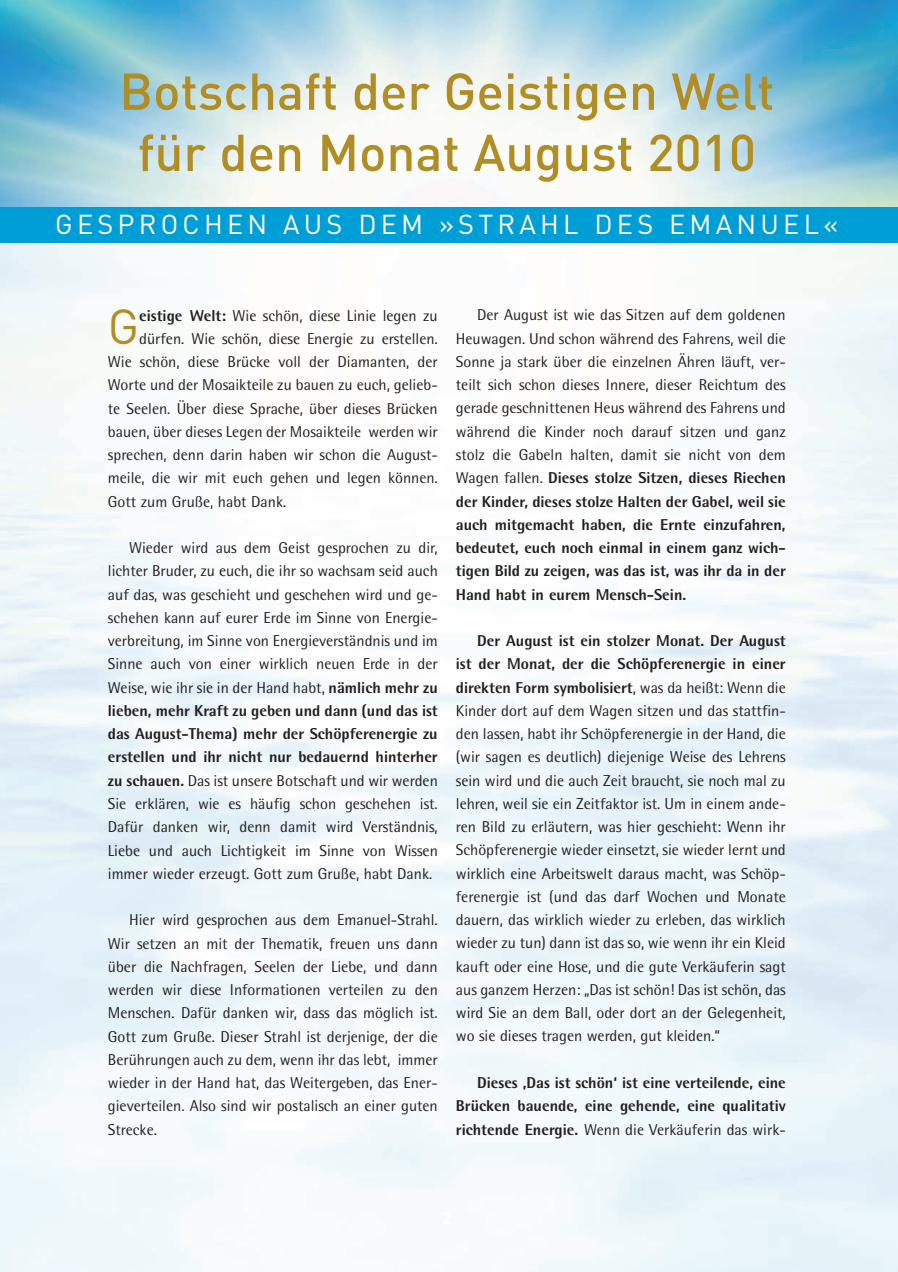
<style>
.page{position:relative;width:898px;height:1272px;background:#fff}
.page>*{position:absolute;margin:0;border:0;box-sizing:border-box;transform-origin:0 0}
.t1{font:500 51px/61.2px "DIN";color:#b18e25;text-align:center}
.t2{font:48.45px "DIN";color:#b18e25}
.t3{font:27px "DIN";letter-spacing:.155em;color:#fff}
.t4{font:15.75px/23.2px "Rotis Semi Sans";color:#231f20;text-align:justify}
.t5{font:800 15.75px/23.2px "Rotis Semi Sans";color:#231f20;text-align:justify}
.s1{font-weight:800}
.s2{font-weight:400}
</style>
<div class="page">
<img style="left:0;top:242px;width:897px;height:1029px">
<img style="left:0;top:0;width:897px;height:207px">
<div style="left:0;top:207px;width:897px;height:35px;background:#009ed6"></div>
<h1 class="t1" style="left:119px;top:66px;width:656px">Botschaft der Geistigen Welt für den Monat August 2010</h1>
<h3 class="t3" style="left:55px;top:215px;width:784px">GESPROCHEN AUS DEM »STRAHL DES EMANUEL«</h3>
<h2 class="t2" style="left:108px;top:309px;width:33px">G</h2>
<p class="t4" style="left:139px;top:305px;width:300px"><span class="s1">eistige Welt:</span> Wie schön, diese Linie legen zu</p>
<p class="t4" style="left:139px;top:328px;width:300px">dürfen. Wie schön, diese Energie zu erstellen.</p>
<p class="t4" style="left:108px;top:352px;width:331px">Wie schön, diese Brücke voll der Diamanten, der</p>
<p class="t4" style="left:108px;top:375px;width:331px">Worte und der Mosaikteile zu bauen zu euch, gelieb-</p>
<p class="t4" style="left:108px;top:398px;width:331px">te Seelen. Über diese Sprache, über dieses Brücken</p>
<p class="t4" style="left:108px;top:421px;width:331px">bauen, über dieses Legen der Mosaikteile werden wir</p>
<p class="t4" style="left:108px;top:444px;width:331px">sprechen, denn darin haben wir schon die August-</p>
<p class="t4" style="left:108px;top:468px;width:331px">meile, die wir mit euch gehen und legen können.</p>
<p class="t4" style="left:108px;top:491px;width:180px">Gott zum Gruße, habt Dank.</p>
<p class="t4" style="left:108px;top:537px;width:331px;text-indent:21px">Wieder wird aus dem Geist gesprochen zu dir, lichter Bruder, zu euch, die ihr so wachsam seid auch auf das, was geschieht und geschehen wird und ge&shy;schehen kann auf eurer Erde im Sinne von Energie&shy;verbreitung, im Sinne von Energieverständnis und im Sinne auch von einer wirklich neuen Erde in der Weise, wie ihr sie in der Hand habt, <span class="s1">nämlich mehr zu lieben, mehr Kraft zu geben und dann (und das ist das August-Thema) mehr der Schöpferenergie zu erstellen und ihr nicht nur bedauernd hinterher zu schauen.</span> Das ist unsere Botschaft und wir werden Sie erklären, wie es häufig schon geschehen ist.<br>Dafür danken wir, denn damit wird Verständnis, Liebe und auch Lichtigkeit im Sinne von Wissen immer wieder erzeugt. Gott zum Gruße, habt Dank.</p>
<p class="t4" style="left:108px;top:909px;width:331px;text-indent:21px">Hier wird gesprochen aus dem Emanuel-Strahl.<br>Wir setzen an mit der Thematik, freuen uns dann über die Nachfragen, Seelen der Liebe, und dann werden wir diese Informationen verteilen zu den Menschen. Dafür danken wir, dass das möglich ist.<br>Gott zum Gruße. Dieser Strahl ist derjenige, der die Berührungen auch zu dem, wenn ihr das lebt, immer wieder in der Hand hat, das Weitergeben, das Ener&shy;gieverteilen. Also sind wir postalisch an einer guten Strecke.</p>
<p class="t4" style="left:455px;top:305px;width:331px;text-indent:21px">Der August ist wie das Sitzen auf dem goldenen Heuwagen. Und schon während des Fahrens, weil die Sonne ja stark über die einzelnen Ähren läuft, ver&shy;teilt sich schon dieses Innere, dieser Reichtum des gerade geschnittenen Heus während des Fahrens und während die Kinder noch darauf sitzen und ganz stolz die Gabeln halten, damit sie nicht von dem Wagen fallen. <span class="s1">Dieses stolze Sitzen, dieses Riechen der Kinder, dieses stolze Halten der Gabel, weil sie auch mitgemacht haben, die Ernte einzufahren, bedeutet, euch noch einmal in einem ganz wich&shy;tigen Bild zu zeigen, was das ist, was ihr da in der Hand habt in eurem Mensch-Sein.</span></p>
<p class="t4" style="left:455px;top:630px;width:331px;text-indent:21px"><span class="s1">Der August ist ein stolzer Monat. Der August ist der Monat, der die Schöpferenergie in einer direkten Form symbolisiert</span>, was da heißt: Wenn die Kinder dort auf dem Wagen sitzen und das stattfin&shy;den lassen, habt ihr Schöpferenergie in der Hand, die (wir sagen es deutlich) diejenige Weise des Lehrens sein wird und die auch Zeit braucht, sie noch mal zu lehren, weil sie ein Zeitfaktor ist. Um in einem ande&shy;ren Bild zu erläutern, was hier geschieht: Wenn ihr Schöpferenergie wieder einsetzt, sie wieder lernt und wirklich eine Arbeitswelt daraus macht, was Schöp&shy;ferenergie ist (und das darf Wochen und Monate dauern, das wirklich wieder zu erleben, das wirklich wieder zu tun) dann ist das so, wie wenn ihr ein Kleid kauft oder eine Hose, und die gute Verkäuferin sagt aus ganzem Herzen: „Das ist schön! Das ist schön, das wird Sie an dem Ball, oder dort an der Gelegenheit, wo sie dieses tragen werden, gut kleiden.“</p>
<p class="t5" style="left:455px;top:1072px;width:331px;text-indent:21px">Dieses ‚Das ist schön‘ ist eine verteilende, eine Brücken bauende, eine gehende, eine qualitativ richtende Energie. <span class="s2">Wenn die Verkäuferin das wirk-</span></p>
</div>
